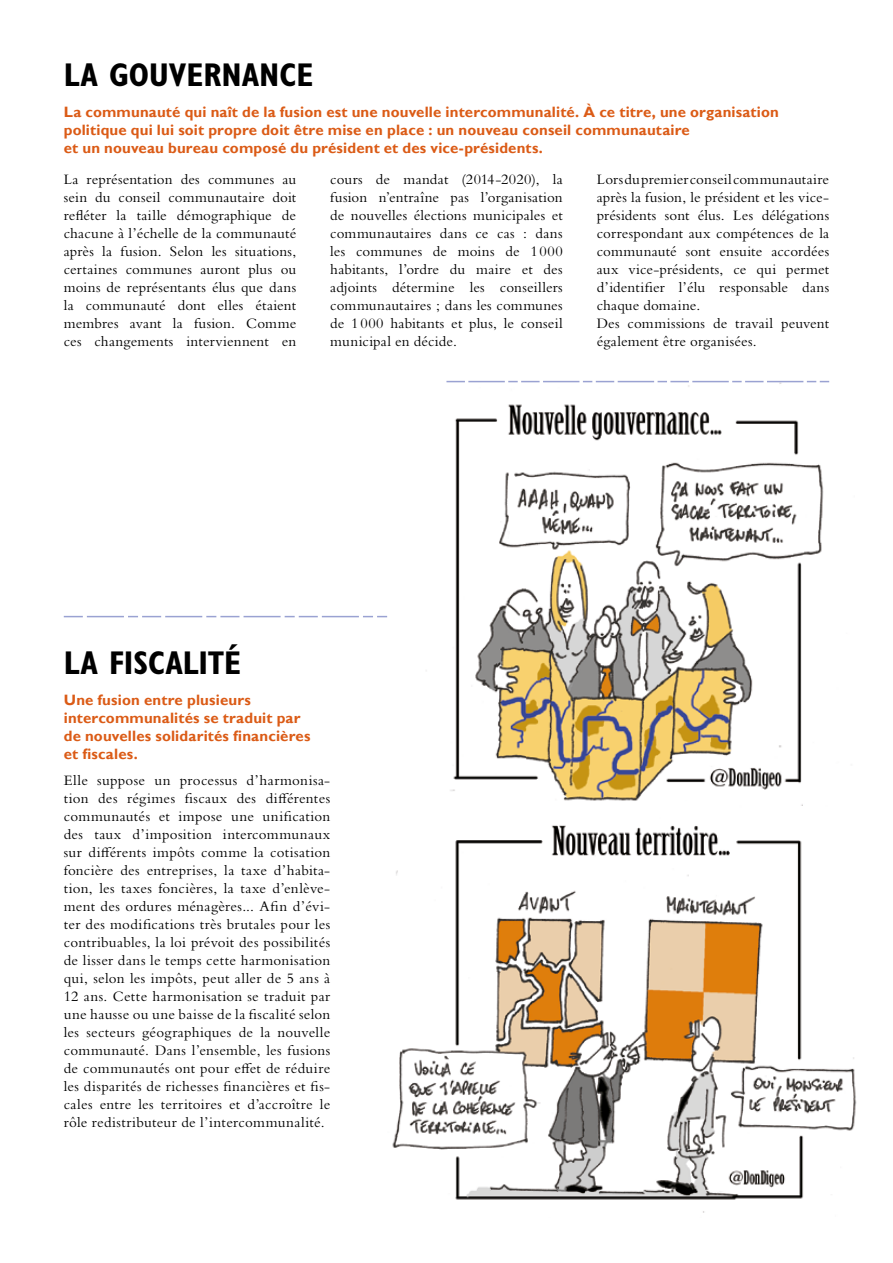
<style>
.page{position:relative;width:893px;height:1263px;background:#fff}
.page>*{position:absolute;margin:0;border:0;box-sizing:border-box;transform-origin:0 0}
.t1{font:700 condensed 33px "Gill Sans Std";color:#000}
.t2{font:15px/18px "Bembo Std";letter-spacing:.01em;color:#000;text-align:justify}
.t3{font:700 15px/18px "Gill Sans";letter-spacing:.01em;color:#db5b16}
</style>
<div class="page">
<img style="left:392px;top:805px;width:465px;height:408px">
<img style="left:426px;top:380px;width:404px;height:425px">
<svg style="left:446px;top:381px;width:383px;height:1px"></svg>
<svg style="left:64px;top:616px;width:323px;height:1px"></svg>
<h1 class="t1" style="left:64px;top:55px;width:251px">LA GOUVERNANCE</h1>
<p class="t3" style="left:64px;top:103px;width:717px">La communauté qui naît de la fusion est une nouvelle intercommunalité. À ce titre, une organisation politique qui lui soit propre doit être mise en place : un nouveau conseil communautaire<br>et un nouveau bureau composé du président et des vice-présidents.</p>
<p class="t2" style="left:64px;top:170px;width:234px">La représentation des communes au sein du conseil communautaire doit refléter la taille démographique de chacune à l’échelle de la communauté après la fusion. Selon les situations, certaines communes auront plus ou moins de représentants élus que dans la communauté dont elles étaient membres avant la fusion. Comme ces changements interviennent en</p>
<p class="t2" style="left:330px;top:170px;width:234px">cours de mandat (2014-2020), la fusion n’entraîne pas l’organisation de nouvelles élections municipales et communautaires dans ce cas : dans les communes de moins de 1000 habitants, l’ordre du maire et des adjoints détermine les conseillers communautaires ; dans les communes de 1 000 habitants et plus, le conseil municipal en décide.</p>
<p class="t2" style="left:597px;top:170px;width:234px;text-align:left">Lors du premier conseil communautaire après la fusion, le président et les vice&shy;présidents sont élus. Les délégations correspondant aux compétences de la communauté sont ensuite accordées aux vice-présidents, ce qui permet d’identifier l’élu responsable dans chaque domaine.<br>Des commissions de travail peuvent également être organisées.</p>
<h1 class="t1" style="left:64px;top:643px;width:179px">LA FISCALITÉ</h1>
<p class="t3" style="left:64px;top:691px;width:248px">Une fusion entre plusieurs intercommunalités se traduit par de nouvelles solidarités financières et fiscales.</p>
<p class="t2" style="left:64px;top:771px;width:268px">Elle suppose un processus d’harmonisa&shy;tion des régimes fiscaux des différentes communautés et impose une unification des taux d’imposition intercommunaux sur différents impôts comme la cotisation foncière des entreprises, la taxe d’habita&shy;tion, les taxes foncières, la taxe d’enlève&shy;ment des ordures ménagères... Afin d’évi&shy;ter des modifications très brutales pour les contribuables, la loi prévoit des possibilités de lisser dans le temps cette harmonisation qui, selon les impôts, peut aller de 5 ans à 12 ans. Cette harmonisation se traduit par une hausse ou une baisse de la fiscalité selon les secteurs géographiques de la nouvelle communauté. Dans l’ensemble, les fusions de communautés ont pour effet de réduire les disparités de richesses financières et fis&shy;cales entre les territoires et d’accroître le rôle redistributeur de l’intercommunalité.</p>
</div>
